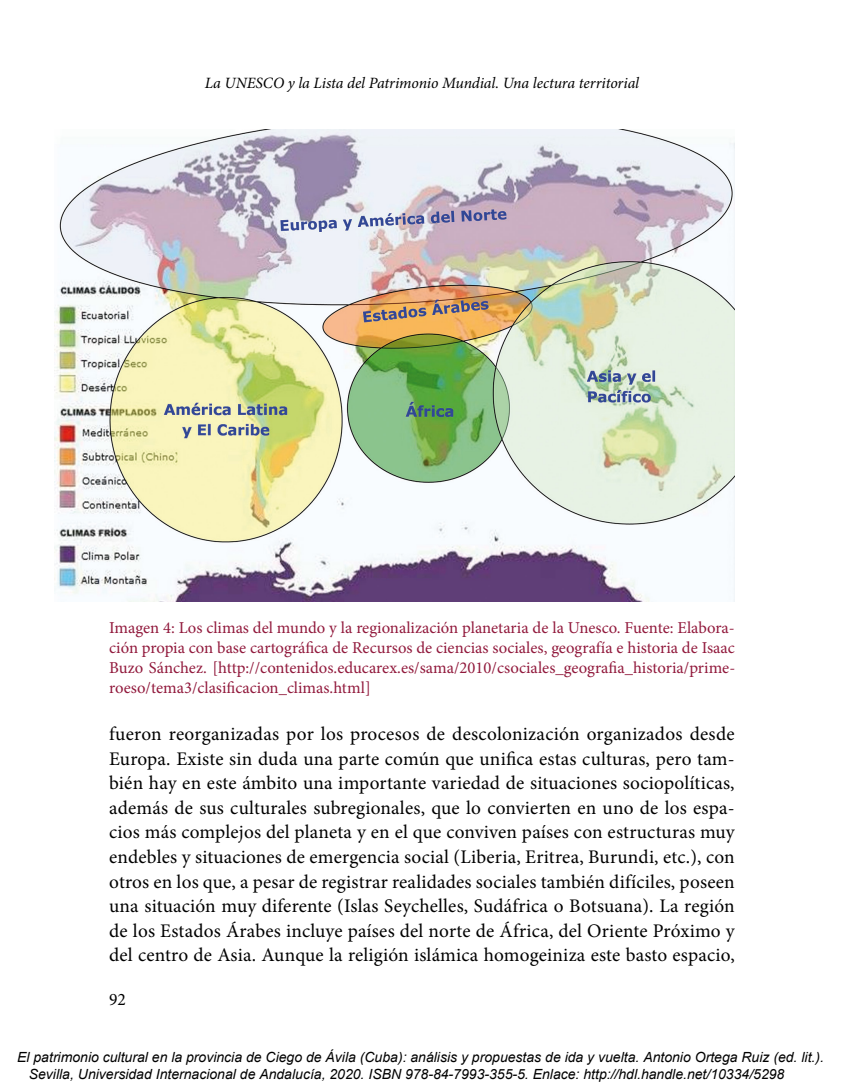
<style>
.page{position:relative;width:844px;height:1092px;background:#fff}
.page>*{position:absolute;margin:0;border:0;box-sizing:border-box;transform-origin:0 0}
.t1{font:19.25px/24.5px "Minion Pro";letter-spacing:.005em;color:#000;text-align:justify}
.t2{font:17.5px "Minion Pro";color:#000}
.t3{font:16.62px/19.9px "Minion Pro";color:#91193c;text-align:justify}
.t4{font:italic 15.75px "Minion Pro";letter-spacing:-.01em;color:#000}
.t5{font:italic 14px/16.8px "Arial";color:#000}
</style>
<div class="page">
<img style="left:55px;top:129px;width:679px;height:472px">
<p class="t4" style="left:205px;top:73px;width:436px">La UNESCO y la Lista del Patrimonio Mundial. Una lectura territorial</p>
<p class="t3" style="left:109px;top:618px;width:627px">Imagen 4: Los climas del mundo y la regionalización planetaria de la Unesco. Fuente: Elabora&shy;ción propia con base cartográfica de Recursos de ciencias sociales, geografía e historia de Isaac Buzo Sánchez. [http://contenidos.educarex.es/sama/2010/csociales_geografia_historia/prime&shy;roeso/tema3/clasificacion_climas.html]</p>
<p class="t1" style="left:109px;top:722px;width:627px">fueron reorganizadas por los procesos de descolonización organizados desde Europa. Existe sin duda una parte común que unifica estas culturas, pero tam&shy;bién hay en este ámbito una importante variedad de situaciones sociopolíticas, además de sus culturales subregionales, que lo convierten en uno de los espa&shy;cios más complejos del planeta y en el que conviven países con estructuras muy endebles y situaciones de emergencia social (Liberia, Eritrea, Burundi, etc.), con otros en los que, a pesar de registrar realidades sociales también difíciles, poseen una situación muy diferente (Islas Seychelles, Sudáfrica o Botsuana). La región de los Estados Árabes incluye países del norte de África, del Oriente Próximo y del centro de Asia. Aunque la religión islámica homogeiniza este basto espacio,</p>
<p class="t2" style="left:109px;top:987px;width:18px">92</p>
<p class="t5" style="left:29px;top:1049px;width:796px;text-indent:-12px">El patrimonio cultural en la provincia de Ciego de Ávila (Cuba): análisis y propuestas de ida y vuelta. Antonio Ortega Ruiz (ed. lit.).<br>Sevilla, Universidad Internacional de Andalucía, 2020. ISBN 978-84-7993-355-5. Enlace: http://hdl.handle.net/10334/5298</p>
</div>
